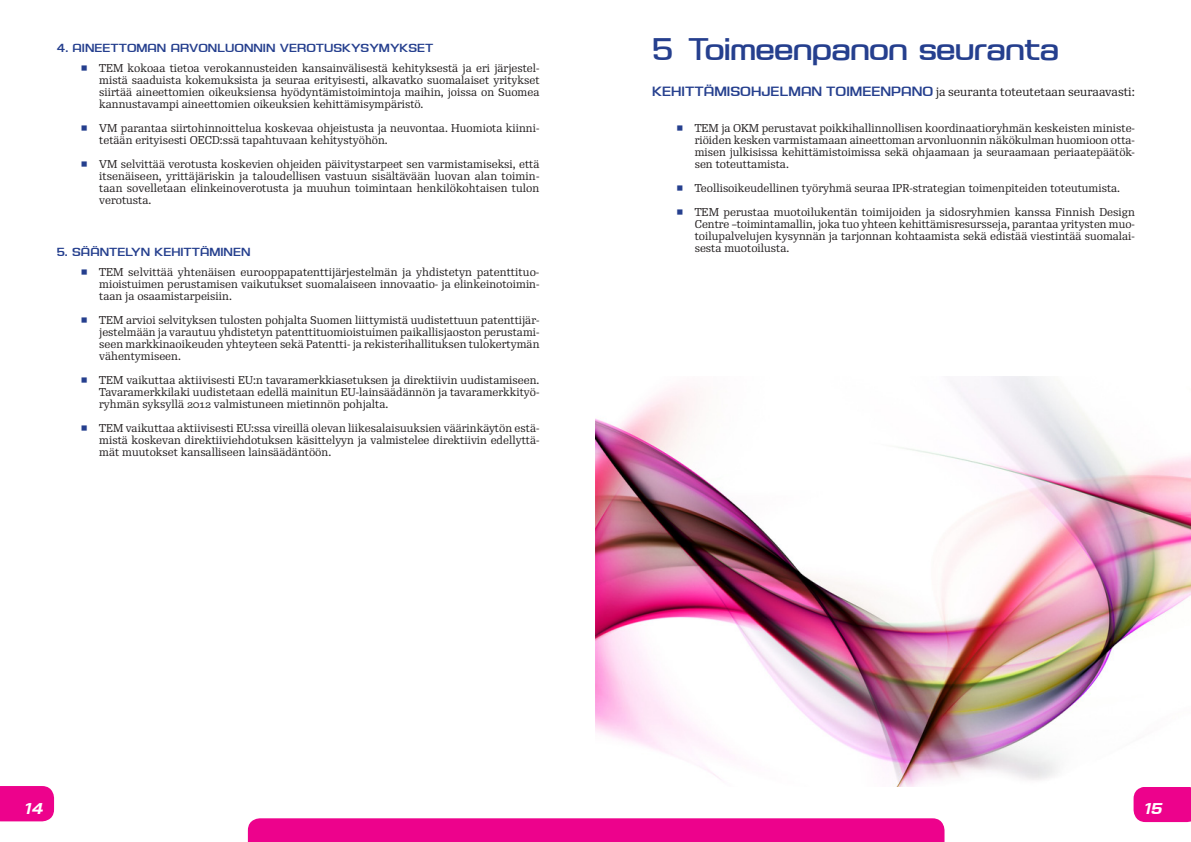
<style>
.page{position:relative;width:1191px;height:842px;background:#fff}
.page>*{position:absolute;margin:0;border:0;box-sizing:border-box;transform-origin:0 0}
.o1{font:500 28px "Saturn";letter-spacing:-.03em;color:#253f8e}
.t1{font:14px "Saturn Bold Italique";color:#fff}
.l_ensi{font:12px "Re Public Std";color:#231f20}
.PALLUKAT{font:11px/12px "Re Public Std";color:#231f20;text-align:justify}
.ots3{font:600 10.5px "Saturn";color:#253f8e}
.s1{font-weight:700;color:#253f8e}
.s2{font-family:"Saturn";font-weight:600;color:#253f8e}
</style>
<div class="page">
<div style="left:1133px;top:787px;width:58px;height:35px;background:#ed028c"></div>
<div style="left:0;top:786px;width:54px;height:35px;background:#ed028c"></div>
<div style="left:248px;top:818px;width:696px;height:24px;background:#ed028c"></div>
<img style="left:595px;top:376px;width:596px;height:411px">
<p class="ots3" style="left:57px;top:41px;width:378px">4. AINEETTOMAN ARVONLUONNIN VEROTUSKYSYMYKSET</p>
<p class="PALLUKAT" style="left:99px;top:62px;width:442px;text-indent:-18px"><span class="s1">▪</span> TEM kokoaa tietoa verokannusteiden kansainvälisestä kehityksestä ja eri järjestel&shy;mistä saaduista kokemuksista ja seuraa erityisesti, alkavatko suomalaiset yritykset siirtää aineettomien oikeuksiensa hyödyntämistoimintoja maihin, joissa on Suomea kannustavampi aineettomien oikeuksien kehittämisympäristö.</p>
<p class="PALLUKAT" style="left:99px;top:122px;width:442px;text-indent:-18px"><span class="s1">▪</span> VM parantaa siirtohinnoittelua koskevaa ohjeistusta ja neuvontaa. Huomiota kiinni&shy;tetään erityisesti OECD:ssä tapahtuvaan kehitystyöhön.</p>
<p class="PALLUKAT" style="left:99px;top:158px;width:442px;text-indent:-18px"><span class="s1">▪</span> VM selvittää verotusta koskevien ohjeiden päivitystarpeet sen varmistamiseksi, että itsenäiseen, yrittäjäriskin ja taloudellisen vastuun sisältävään luovan alan toimin&shy;taan sovelletaan elinkeinoverotusta ja muuhun toimintaan henkilökohtaisen tulon verotusta.</p>
<p class="ots3" style="left:57px;top:245px;width:195px">5. SÄÄNTELYN KEHITTÄMINEN</p>
<p class="PALLUKAT" style="left:99px;top:266px;width:442px;text-indent:-18px"><span class="s1">▪</span> TEM selvittää yhtenäisen eurooppapatenttijärjestelmän ja yhdistetyn patenttituo&shy;mioistuimen perustamisen vaikutukset suomalaiseen innovaatio- ja elinkeinotoimin&shy;taan ja osaamistarpeisiin.</p>
<p class="PALLUKAT" style="left:99px;top:314px;width:442px;text-indent:-18px"><span class="s1">▪</span> TEM arvioi selvityksen tulosten pohjalta Suomen liittymistä uudistettuun patenttijär&shy;jestelmään ja varautuu yhdistetyn patenttituomioistuimen paikallisjaoston perustami&shy;seen markkinaoikeuden yhteyteen sekä Patentti- ja rekisterihallituksen tulokertymän vähentymiseen.</p>
<p class="PALLUKAT" style="left:99px;top:374px;width:442px;text-indent:-18px"><span class="s1">▪</span> TEM vaikuttaa aktiivisesti EU:n tavaramerkkiasetuksen ja direktiivin uudistamiseen.<br>Tavaramerkkilaki uudistetaan edellä mainitun EU-lainsäädännön ja tavaramerkkityö&shy;ryhmän syksyllä 2012 valmistuneen mietinnön pohjalta.</p>
<p class="PALLUKAT" style="left:99px;top:422px;width:442px;text-indent:-18px"><span class="s1">▪</span> TEM vaikuttaa aktiivisesti EU:ssa vireillä olevan liikesalaisuuksien väärinkäytön estä&shy;mistä koskevan direktiiviehdotuksen käsittelyyn ja valmistelee direktiivin edellyttä&shy;mät muutokset kansalliseen lainsäädäntöön.</p>
<p class="o1" style="left:652px;top:30px;width:408px">5 Toimeenpanon seuranta</p>
<p class="l_ensi" style="left:652px;top:84px;width:484px"><span class="s2">KEHITTÄMISOHJELMAN TOIMEENPANO</span> ja seuranta toteutetaan seuraavasti:</p>
<p class="PALLUKAT" style="left:694px;top:122px;width:442px;text-indent:-18px"><span class="s1">▪</span> TEM ja OKM perustavat poikkihallinnollisen koordinaatioryhmän keskeisten ministe&shy;riöiden kesken varmistamaan aineettoman arvonluonnin näkökulman huomioon otta&shy;misen julkisissa kehittämistoimissa sekä ohjaamaan ja seuraamaan periaatepäätök&shy;sen toteuttamista.</p>
<p class="PALLUKAT" style="left:676px;top:182px;width:445px"><span class="s1">▪</span> Teollisoikeudellinen työryhmä seuraa IPR-strategian toimenpiteiden toteutumista.</p>
<p class="PALLUKAT" style="left:694px;top:206px;width:442px;text-indent:-18px"><span class="s1">▪</span> TEM perustaa muotoilukentän toimijoiden ja sidosryhmien kanssa Finnish Design Centre –toimintamallin, joka tuo yhteen kehittämisresursseja, parantaa yritysten muo&shy;toilupalvelujen kysynnän ja tarjonnan kohtaamista sekä edistää viestintää suomalai&shy;sesta muotoilusta.</p>
<p class="t1" style="left:25px;top:799px;width:21px">14</p>
<p class="t1" style="left:1144px;top:799px;width:20px">15</p>
</div>
